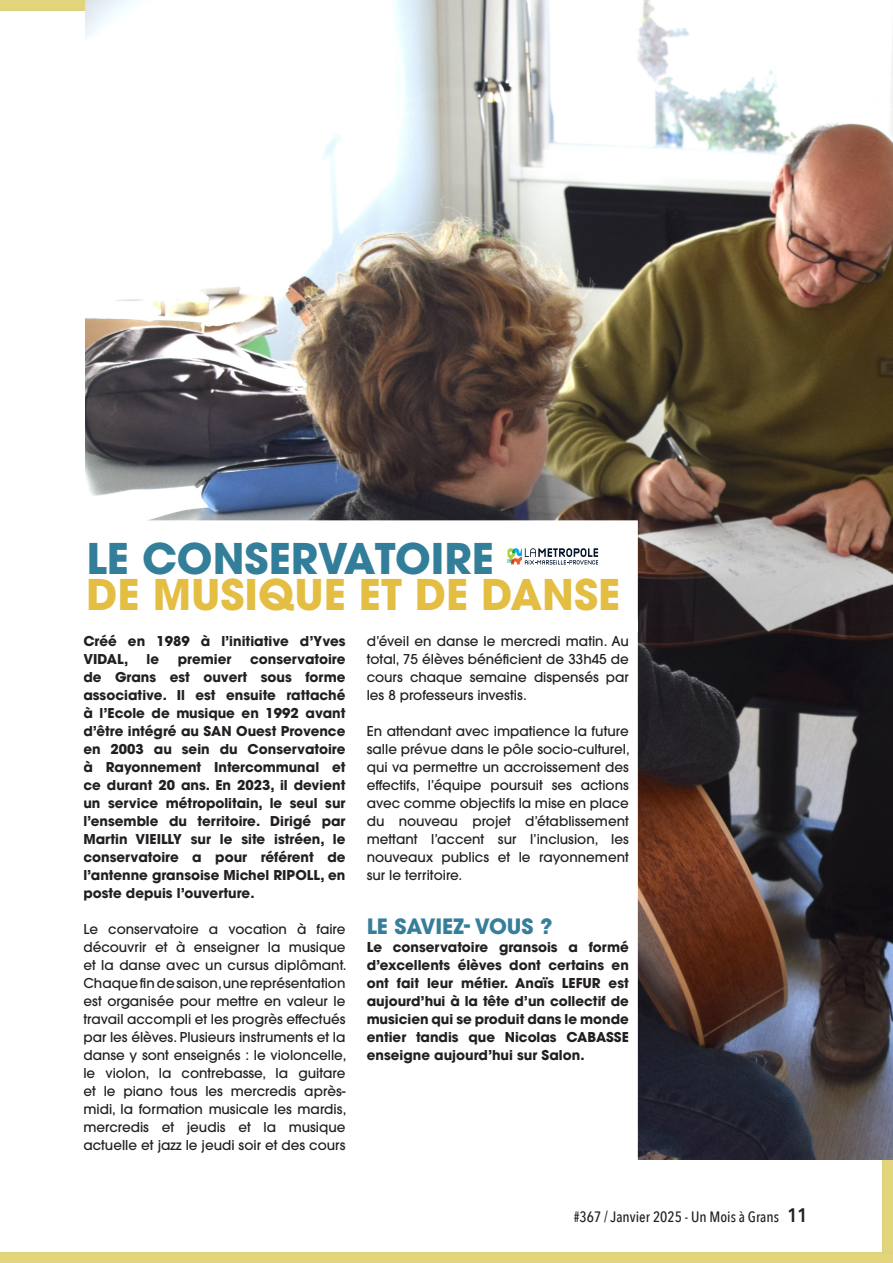
<style>
.page{position:relative;width:893px;height:1263px;background:#fff}
.page>*{position:absolute;margin:0;border:0;box-sizing:border-box;transform-origin:0 0}
.Corps__standard{font:700 42px "ITC Avant Garde Pro";color:#e3be43}
.Corps__standard-2{font:700 42px "ITC Avant Garde Pro";color:#337e98}
.Corps__standard-3{font:700 21px "ITC Avant Garde Pro";color:#377e99}
.Corps__standard-4{font:500 15px "Avenir Next Condensed";color:#231f20}
.Corps__standard-5{font:500 13.5px/18px "ITC Avant Garde Pro";color:#231f20;text-align:justify}
.Corps__standard-6{font:700 13.5px/18px "ITC Avant Garde Pro";color:#231f20;text-align:justify}
.s1{color:#327d99}
.s2{font-weight:600;font-size:19.5px}
</style>
<div class="page">
<img style="left:0;top:0;width:893px;height:1263px">
<p class="Corps__standard-2" style="left:86px;top:531px;width:409px">LE CONS<span class="s1">ERVATO</span>IRE</p>
<p class="Corps__standard" style="left:86px;top:567px;width:535px">DE MUSIQUE ET DE DANSE</p>
<p class="Corps__standard-6" style="left:83px;top:632px;width:264px">Créé en 1989 à l’initiative d’Yves<br>VIDAL,</p>
<p class="Corps__standard-5" style="left:367px;top:632px;width:264px">d’éveil en danse le mercredi matin. Au total, 75 élèves bénéficient de 33h45 de cours chaque semaine dispensés par les 8 professeurs investis.</p>
<p class="Corps__standard-5" style="left:367px;top:722px;width:264px">En attendant avec impatience la future salle prévue dans le pôle socio-culturel, qui va permettre un accroissement des effectifs, l’équipe poursuit ses actions avec comme objectifs la mise en place du nouveau projet d’établissement mettant l’accent sur l’inclusion, les nouveaux publics et le rayonnement sur le territoire.</p>
<p class="Corps__standard-3" style="left:367px;top:913px;width:187px">LE SAVIEZ- VOUS ?</p>
<p class="Corps__standard-6" style="left:367px;top:938px;width:264px">Le conservatoire gransois a formé d’excellents élèves dont certains en ont fait leur métier. Anaïs LEFUR est aujourd’hui à la tête d’un collectif de musicien qui se produit dans le monde entier tandis que Nicolas CABASSE enseigne aujourd’hui sur Salon.</p>
<p class="Corps__standard-6" style="left:83px;top:650px;width:264px;text-indent:167px">conservatoire de Grans est ouvert sous forme associative. Il est ensuite rattaché à l’Ecole de musique en 1992 avant d’être intégré au SAN Ouest Provence en 2003 au sein du Conservatoire à Rayonnement Intercommunal et ce durant 20 ans. En 2023, il devient un service métropolitain, le seul sur l’ensemble du territoire. Dirigé par Martin VIEILLY sur le site istréen, le conservatoire a pour référent de l’antenne gransoise Michel RIPOLL, en poste depuis l’ouverture.</p>
<p class="Corps__standard-5" style="left:83px;top:920px;width:265px">Le conservatoire a vocation à faire découvrir et à enseigner la musique et la danse avec un cursus diplômant.<br>Chaque fin de saison, une représentation est organisée pour mettre en valeur le travail accompli et les progrès effectués par les élèves. Plusieurs instruments et la danse y sont enseignés : le violoncelle, le violon, la contrebasse, la guitare et le piano tous les mercredis après&shy;midi, la formation musicale les mardis, mercredis et jeudis et la musique actuelle et jazz le jeudi soir et des cours</p>
<p class="Corps__standard-6" style="left:147px;top:650px;width:14px">le</p>
<p class="Corps__standard-6" style="left:178px;top:650px;width:55px">premier</p>
<p class="Corps__standard-4" style="left:574px;top:1208px;width:235px">#367 / Janvier 2025 - Un Mois à Grans <span class="s2">11</span></p>
<p class="Corps__standard-4" style="left:554px;top:1208px;width:98px">#363 / Septembre</p>
<p class="Corps__standard-4" style="left:675px;top:1208px;width:9px">4</p>
</div>
